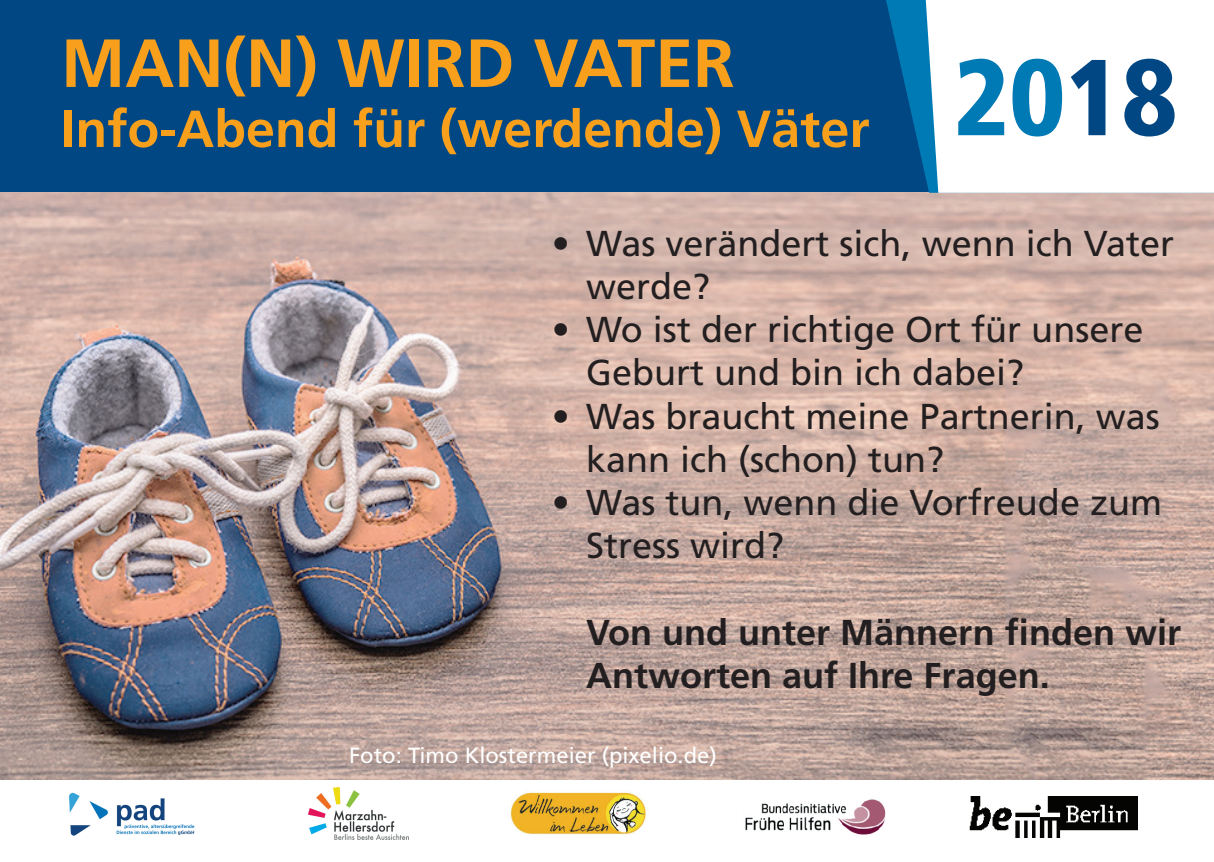
<style>
.page{position:relative;width:1214px;height:862px;background:#fff}
.page>*{position:absolute;margin:0;border:0;box-sizing:border-box;transform-origin:0 0}
.t1{font:900 condensed 107.6px "Frutiger";color:#007ab4}
.t2{font:700 68px "Frutiger";color:#f89f1c}
.t3{font:700 52px "Frutiger";color:#f89f1c}
.t4{font:36px/43.2px "Frutiger";color:#231f20}
.t5{font:700 36px/43.2px "Frutiger";color:#231f20}
.t6{font:22px "Frutiger";color:#fff}
.s1{color:#014783}
</style>
<div class="page">
<div style="left:0;top:0;width:1213px;height:497px;background:#014783"></div>
<img style="left:0;top:193px;width:1213px;height:587px">
<img style="left:510px;top:792px;width:136px;height:43px">
<img style="left:745px;top:799px;width:140px;height:36px">
<img style="left:69px;top:792px;width:126px;height:44px">
<img style="left:969px;top:797px;width:168px;height:41px">
<img style="left:308px;top:787px;width:101px;height:52px">
<svg style="left:885px;top:0;width:40px;height:193px"></svg>
<div style="left:925px;top:0;width:288px;height:193px;background:#fff"></div>
<h2 class="t2" style="left:61px;top:23px;width:675px">MAN(N) WIRD VATER</h2>
<h3 class="t3" style="left:61px;top:98px;width:810px">Info-Abend für (werdende) Väter</h3>
<h1 class="t1" style="left:953px;top:33px;width:226px">20<span class="s1">18</span></h1>
<p class="t4" style="left:586px;top:221px;width:589px;text-indent:-34px">• Was verändert sich, wenn ich Vater werde?</p>
<p class="t4" style="left:586px;top:308px;width:559px;text-indent:-34px">• Wo ist der richtige Ort für unsere<br>Geburt und bin ich dabei?</p>
<p class="t4" style="left:586px;top:394px;width:575px;text-indent:-34px">• Was braucht meine Partnerin, was kann ich (schon) tun?</p>
<p class="t4" style="left:586px;top:480px;width:577px;text-indent:-34px">• Was tun, wenn die Vorfreude zum<br>Stress wird?</p>
<p class="t5" style="left:586px;top:610px;width:596px">Von und unter Männern finden wir<br>Antworten auf Ihre Fragen.</p>
<p class="t6" style="left:349px;top:743px;width:369px">Foto: Timo Klostermeier (pixelio.de)</p>
</div>
